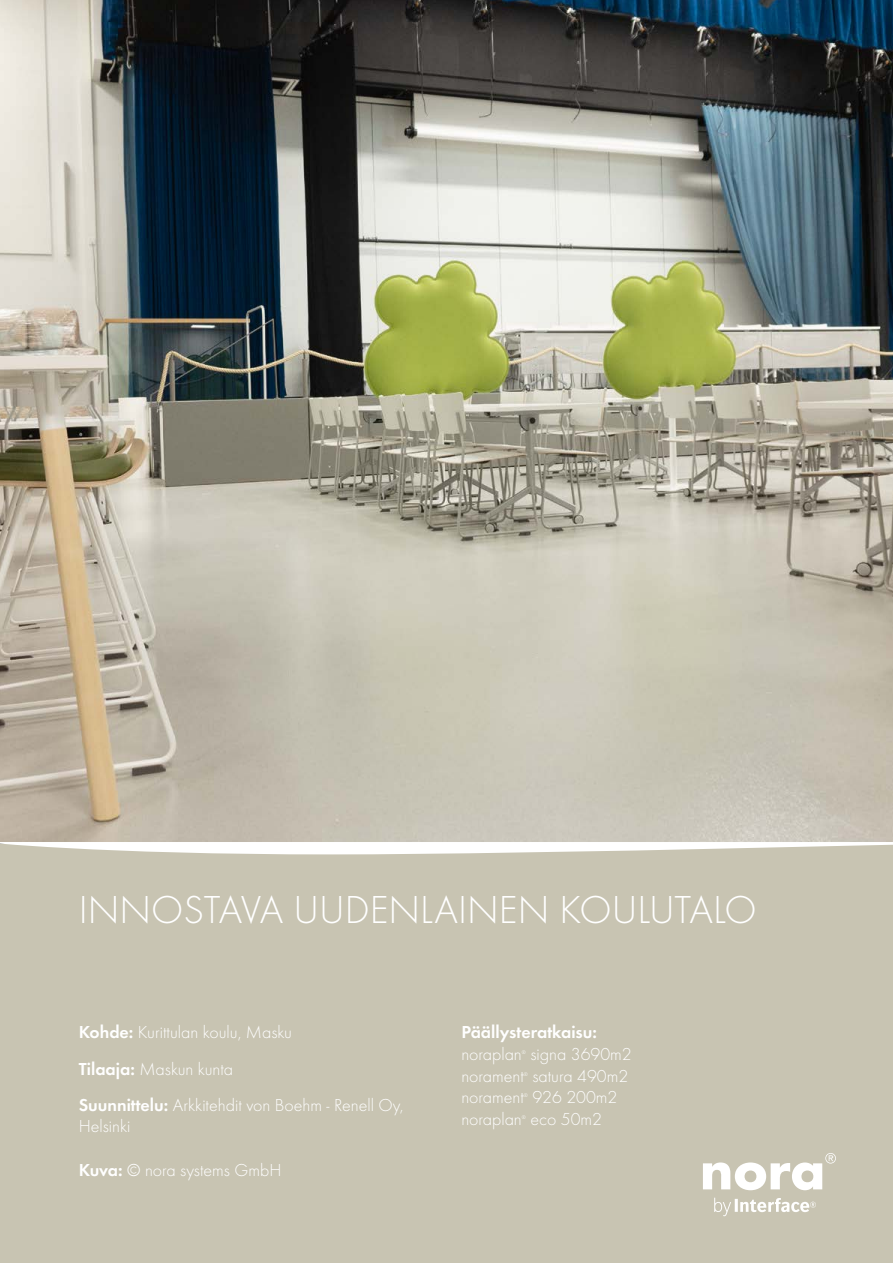
<style>
.page{position:relative;width:893px;height:1263px;background:#fff}
.page>*{position:absolute;margin:0;border:0;box-sizing:border-box;transform-origin:0 0}
.t1{font:300 40.5px "Futura";color:#fff}
.t2{font:300 18px/36.3px "Futura";color:#fff}
.t3{font:18px "Futura Dem";color:#fff}
.t4{font:300 5.4px "Futura";color:#fff}
.s1{font-family:"Futura Dem";font-weight:400}
</style>
<div class="page">
<img style="left:0;top:0;width:893px;height:842px">
<div style="left:0;top:854px;width:893px;height:409px;background:#c8c4b2"></div>
<svg style="left:0;top:843px;width:893px;height:11px"></svg>
<svg style="left:703px;top:1153px;width:133px;height:37px"></svg>
<svg style="left:714px;top:1198px;width:102px;height:18px"></svg>
<h1 class="t1" style="left:79px;top:887px;width:679px">INNOSTAVA UUDENLAINEN KOULUTALO</h1>
<p class="t2" style="left:79px;top:1014px;width:326px"><span class="s1">Kohde:</span> Kurittulan koulu, Masku<br><span class="s1">Tilaaja:</span> Maskun kunta<br><span class="s1">Suunnittelu:</span> Arkkitehdit von Boehm - Renell Oy,</p>
<p class="t2" style="left:79px;top:1108px;width:53px">Helsinki</p>
<p class="t2" style="left:79px;top:1152px;width:204px"><span class="s1">Kuva:</span> © nora systems GmbH</p>
<p class="t3" style="left:461px;top:1019px;width:137px">Päällysteratkaisu:</p>
<p class="t2" style="left:461px;top:1036px;width:62px">noraplan</p>
<p class="t4" style="left:522px;top:1049px;width:5px">®</p>
<p class="t2" style="left:530px;top:1036px;width:103px">signa 3690m2</p>
<p class="t2" style="left:461px;top:1057px;width:64px">norament</p>
<p class="t4" style="left:524px;top:1071px;width:5px">®</p>
<p class="t2" style="left:532px;top:1057px;width:97px">satura 490m2</p>
<p class="t2" style="left:461px;top:1079px;width:64px">norament</p>
<p class="t4" style="left:524px;top:1092px;width:5px">®</p>
<p class="t2" style="left:532px;top:1079px;width:87px">926 200m2</p>
<p class="t2" style="left:461px;top:1101px;width:62px">noraplan</p>
<p class="t4" style="left:522px;top:1114px;width:5px">®</p>
<p class="t2" style="left:530px;top:1101px;width:73px">eco 50m2</p>
</div>
